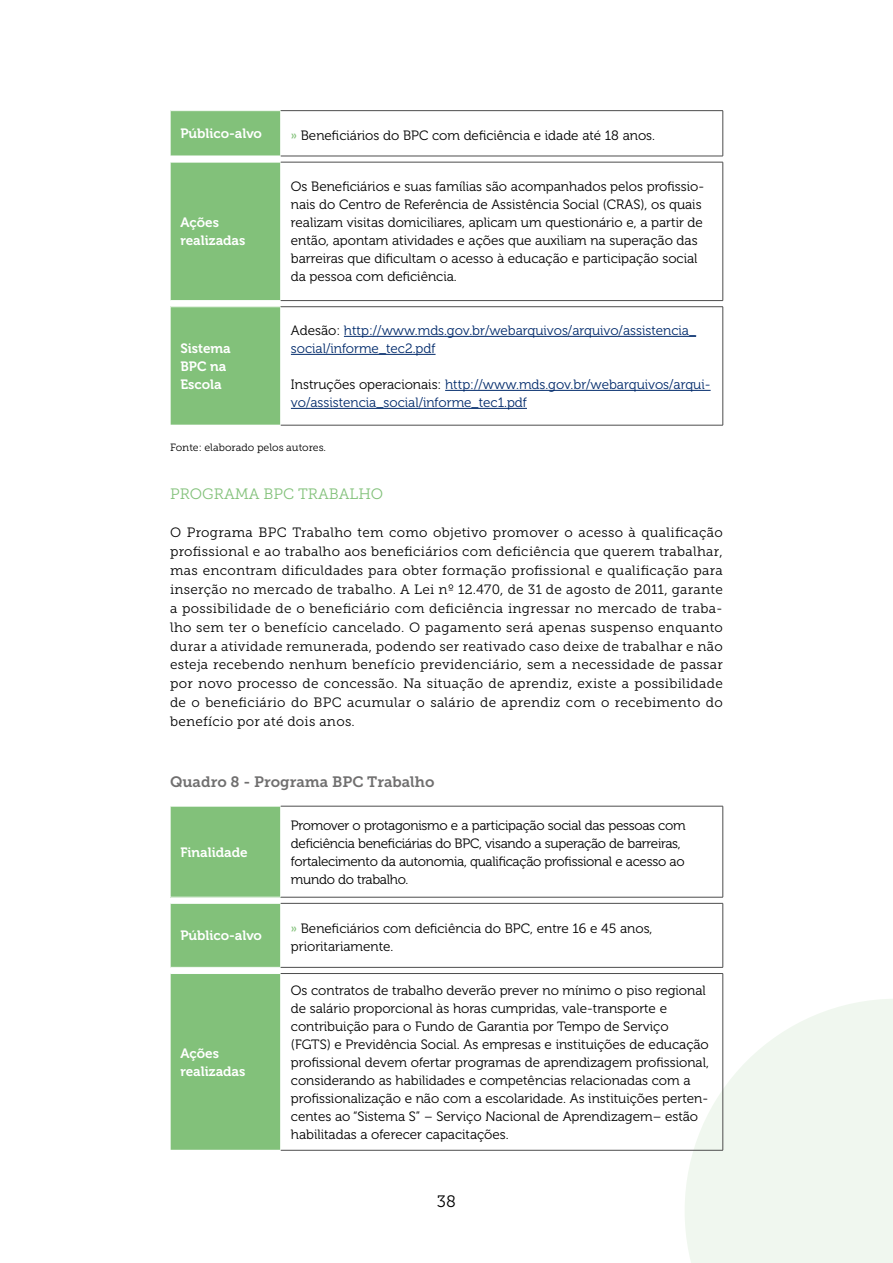
<style>
.page{position:relative;width:893px;height:1263px;background:#fff}
.page>*{position:absolute;margin:0;border:0;box-sizing:border-box;transform-origin:0 0}
.t1{font:16.5px "Museo Slab 300";color:#000}
.t2{font:15px "Museo Slab 700";color:#706f6f}
.t3{font:15px "Museo Slab 300";color:#82c17a}
.t4{font:13.5px/18px "Museo 300";color:#000}
.t5{font:13.5px/18.9px "Museo Slab 300";letter-spacing:.02em;color:#000;text-align:justify}
.t6{font:13.5px/18px "Museo 300";letter-spacing:-.02em;color:#000}
.t7{font:13.5px/18px "Museo 300";color:#002a6b}
.t8{font:13.5px/18px "Museo 700";color:#fff}
.t9{font:10.5px "Museo Slab 300";color:#000}
.s1{font-family:"Poppins";color:#82c17a}
.s2{color:#000}
</style>
<div class="page">
<svg style="left:685px;top:999px;width:207px;height:263px;fill:#f0f7ef"></svg>
<div style="left:170px;top:111px;width:111px;height:45px;background:#82c17a"></div>
<hr style="left:170px;top:111px;width:1px;height:45px;background:#fff">
<hr style="left:280px;top:111px;width:1px;height:45px;background:#fff">
<hr style="left:281px;top:110px;width:442px;height:1px;background:#4d4d4d">
<hr style="left:723px;top:111px;width:1px;height:45px;background:#4d4d4d">
<hr style="left:281px;top:156px;width:442px;height:1px;background:#4d4d4d">
<div style="left:170px;top:162px;width:111px;height:139px;background:#82c17a"></div>
<hr style="left:170px;top:162px;width:111px;height:1px;background:#fff">
<hr style="left:170px;top:162px;width:1px;height:138px;background:#fff">
<hr style="left:280px;top:162px;width:1px;height:138px;background:#fff">
<hr style="left:170px;top:300px;width:111px;height:1px;background:#fff">
<hr style="left:281px;top:162px;width:442px;height:1px;background:#4d4d4d">
<hr style="left:723px;top:162px;width:1px;height:138px;background:#4d4d4d">
<hr style="left:281px;top:300px;width:442px;height:1px;background:#4d4d4d">
<div style="left:170px;top:307px;width:111px;height:118px;background:#82c17a"></div>
<hr style="left:170px;top:307px;width:1px;height:118px;background:#fff">
<hr style="left:280px;top:307px;width:1px;height:118px;background:#fff">
<hr style="left:281px;top:306px;width:442px;height:1px;background:#4d4d4d">
<hr style="left:723px;top:307px;width:1px;height:118px;background:#4d4d4d">
<hr style="left:281px;top:425px;width:442px;height:1px;background:#4d4d4d">
<hr style="left:344px;top:336px;width:352px;height:1px;background:#002a6b">
<hr style="left:291px;top:354px;width:145px;height:1px;background:#002a6b">
<hr style="left:445px;top:390px;width:266px;height:1px;background:#002a6b">
<hr style="left:291px;top:408px;width:236px;height:1px;background:#002a6b">
<div style="left:170px;top:806px;width:111px;height:91px;background:#82c17a"></div>
<hr style="left:170px;top:806px;width:111px;height:1px;background:#fff">
<hr style="left:170px;top:806px;width:1px;height:91px;background:#fff">
<hr style="left:280px;top:806px;width:1px;height:91px;background:#fff">
<hr style="left:281px;top:806px;width:442px;height:1px;background:#4d4d4d">
<hr style="left:723px;top:806px;width:1px;height:91px;background:#4d4d4d">
<hr style="left:281px;top:897px;width:442px;height:1px;background:#4d4d4d">
<div style="left:170px;top:903px;width:111px;height:64px;background:#82c17a"></div>
<hr style="left:170px;top:903px;width:111px;height:1px;background:#fff">
<hr style="left:170px;top:903px;width:1px;height:64px;background:#fff">
<hr style="left:280px;top:903px;width:1px;height:64px;background:#fff">
<hr style="left:281px;top:903px;width:442px;height:1px;background:#4d4d4d">
<hr style="left:723px;top:903px;width:1px;height:64px;background:#4d4d4d">
<hr style="left:281px;top:967px;width:442px;height:1px;background:#4d4d4d">
<div style="left:170px;top:973px;width:111px;height:177px;background:#82c17a"></div>
<hr style="left:170px;top:973px;width:111px;height:1px;background:#fff">
<hr style="left:170px;top:973px;width:1px;height:177px;background:#fff">
<hr style="left:280px;top:973px;width:1px;height:177px;background:#fff">
<hr style="left:281px;top:973px;width:442px;height:1px;background:#4d4d4d">
<hr style="left:723px;top:973px;width:1px;height:177px;background:#4d4d4d">
<hr style="left:281px;top:1150px;width:442px;height:1px;background:#4d4d4d">
<p class="t8" style="left:180px;top:125px;width:83px">Público-alvo</p>
<p class="t4" style="left:291px;top:127px;width:366px"><span class="s1">»</span> Beneficiários do BPC com deficiência e idade até 18 anos.</p>
<p class="t8" style="left:180px;top:214px;width:67px">Ações realizadas</p>
<p class="t4" style="left:291px;top:178px;width:415px">Os Beneficiários e suas famílias são acompanhados pelos profissio&shy;nais do Centro de Referência de Assistência Social (CRAS), os quais realizam visitas domiciliares, aplicam um questionário e, a partir de então, apontam atividades e ações que auxiliam na superação das barreiras que dificultam o acesso à educação e participação social da pessoa com deficiência.</p>
<p class="t7" style="left:291px;top:322px;width:407px"><span class="s2">Adesão:</span> http://www.mds.gov.br/webarquivos/arquivo/assistencia_ social/informe_tec2.pdf</p>
<p class="t7" style="left:291px;top:376px;width:421px"><span class="s2">Instruções operacionais:</span> http://www.mds.gov.br/webarquivos/arqui&shy;vo/assistencia_social/informe_tec1.pdf</p>
<p class="t9" style="left:170px;top:441px;width:158px">Fonte: elaborado pelos autores.</p>
<p class="t3" style="left:170px;top:486px;width:215px">PROGRAMA BPC TRABALHO</p>
<p class="t5" style="left:170px;top:523px;width:554px">O Programa BPC Trabalho tem como objetivo promover o acesso à qualificação profissional e ao trabalho aos beneficiários com deficiência que querem trabalhar, mas encontram dificuldades para obter formação profissional e qualificação para inserção no mercado de trabalho. A Lei nº 12.470, de 31 de agosto de 2011, garante a possibilidade de o beneficiário com deficiência ingressar no mercado de traba&shy;lho sem ter o benefício cancelado. O pagamento será apenas suspenso enquanto durar a atividade remunerada, podendo ser reativado caso deixe de trabalhar e não esteja recebendo nenhum benefício previdenciário, sem a necessidade de passar por novo processo de concessão. Na situação de aprendiz, existe a possibilidade de o beneficiário do BPC acumular o salário de aprendiz com o recebimento do benefício por até dois anos.</p>
<p class="t8" style="left:180px;top:339px;width:52px">Sistema<br>BPC na<br>Escola</p>
<p class="t2" style="left:170px;top:774px;width:266px">Quadro 8 - Programa BPC Trabalho</p>
<p class="t8" style="left:180px;top:843px;width:69px">Finalidade</p>
<p class="t6" style="left:291px;top:816px;width:396px">Promover o protagonismo e a participação social das pessoas com deficiência beneficiárias do BPC, visando a superação de barreiras, fortalecimento da autonomia, qualificação profissional e acesso ao mundo do trabalho.</p>
<p class="t8" style="left:180px;top:927px;width:83px">Público-alvo</p>
<p class="t4" style="left:291px;top:920px;width:363px"><span class="s1">»</span> Beneficiários com deficiência do BPC, entre 16 e 45 anos, prioritariamente.</p>
<p class="t8" style="left:180px;top:1044px;width:67px">Ações realizadas</p>
<p class="t4" style="left:291px;top:981px;width:420px">Os contratos de trabalho deverão prever no mínimo o piso regional de salário proporcional às horas cumpridas, vale-transporte e contribuição para o Fundo de Garantia por Tempo de Serviço (FGTS) e Previdência Social. As empresas e instituições de educação profissional devem ofertar programas de aprendizagem profissional, considerando as habilidades e competências relacionadas com a profissionalização e não com a escolaridade. As instituições perten&shy;centes ao “Sistema S” – Serviço Nacional de Aprendizagem– estão habilitadas a oferecer capacitações.</p>
<p class="t1" style="left:437px;top:1192px;width:21px">38</p>
</div>
